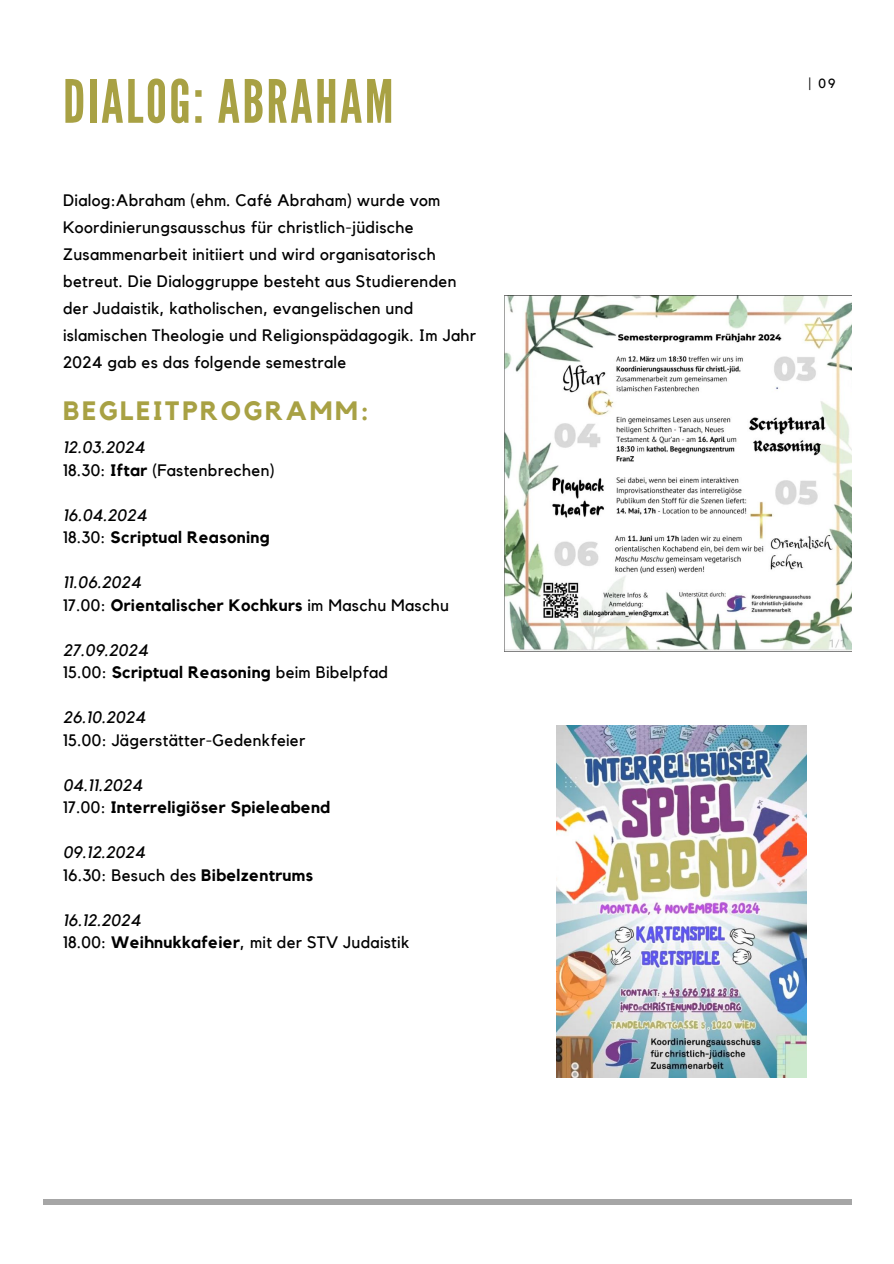
<style>
.page{position:relative;width:894px;height:1264px;background:#fff}
.page>*{position:absolute;margin:0;border:0;box-sizing:border-box;transform-origin:0 0}
.t1{font:59.55px "League Gothic";letter-spacing:.04em;color:#a8a144}
.t2{font:700 26.4px "Kollektif";letter-spacing:.1em;color:#a8a144}
.t3{font:16.5px/27px "Kollektif";letter-spacing:.02em;color:#000}
.t4{font:700 16.5px/22.5px "Kollektif";letter-spacing:.02em;color:#000}
.t5{font:13.2px "Kollektif";color:#000}
.s1{font-style:italic}
.s2{font-weight:700}
.s3{font-weight:400;font-style:italic}
.s4{font-weight:400}
</style>
<div class="page">
<div style="left:43px;top:1199px;width:808px;height:5px;background:#a6a6a6"></div>
<img style="left:505px;top:296px;width:346px;height:355px">
<img style="left:556px;top:725px;width:250px;height:351px">
<h1 class="t1" style="left:63px;top:67px;width:332px">DIALOG: ABRAHAM</h1>
<p class="t3" style="left:63px;top:187px;width:414px">Dialog:Abraham (ehm. Café Abraham) wurde vom Koordinierungsausschus für christlich-jüdische Zusammenarbeit initiiert und wird organisatorisch betreut. Die Dialoggruppe besteht aus Studierenden der Judaistik, katholischen, evangelischen und islamischen Theologie und Religionspädagogik. Im Jahr 2024 gab es das folgende semestrale</p>
<h3 class="t2" style="left:63px;top:398px;width:307px">BEGLEITPROGRAMM:</h3>
<h2 class="t3" style="left:63px;top:437px;width:213px;line-height:22.5px"><span class="s1">12.03.2024<br></span>18.30: <span class="s2">Iftar</span> (Fastenbrechen)</h2>
<h3 class="t4" style="left:63px;top:504px;width:208px"><span class="s3">16.04.2024<br></span><span class="s4">18.30:</span> Scriptual Reasoning</h3>
<h3 class="t4" style="left:63px;top:572px;width:387px"><span class="s3">11.06.2024<br></span><span class="s4">17.00:</span> Orientalischer Kochkurs <span class="s4">im Maschu Maschu</span></h3>
<h3 class="t3" style="left:63px;top:639px;width:326px;line-height:22.5px"><span class="s1">27.09.2024<br></span>15.00: <span class="s2">Scriptual Reasoning</span> beim Bibelpfad</h3>
<h3 class="t3" style="left:63px;top:707px;width:244px;line-height:22.5px"><span class="s1">26.10.2024<br></span>15.00: Jägerstätter-Gedenkfeier</h3>
<h3 class="t4" style="left:63px;top:774px;width:268px"><span class="s3">04.11.2024<br></span><span class="s4">17.00:</span> Interreligiöser Spieleabend</h3>
<h3 class="t3" style="left:63px;top:842px;width:251px;line-height:22.5px"><span class="s1">09.12.2024<br></span>16.30: Besuch des <span class="s2">Bibelzentrums</span></h3>
<h3 class="t3" style="left:63px;top:909px;width:348px;line-height:22.5px"><span class="s1">16.12.2024<br></span>18.00: <span class="s2">Weihnukkafeier</span>, mit der STV Judaistik</h3>
<h3 class="t5" style="left:808px;top:78px;width:28px">| 09</h3>
</div>
